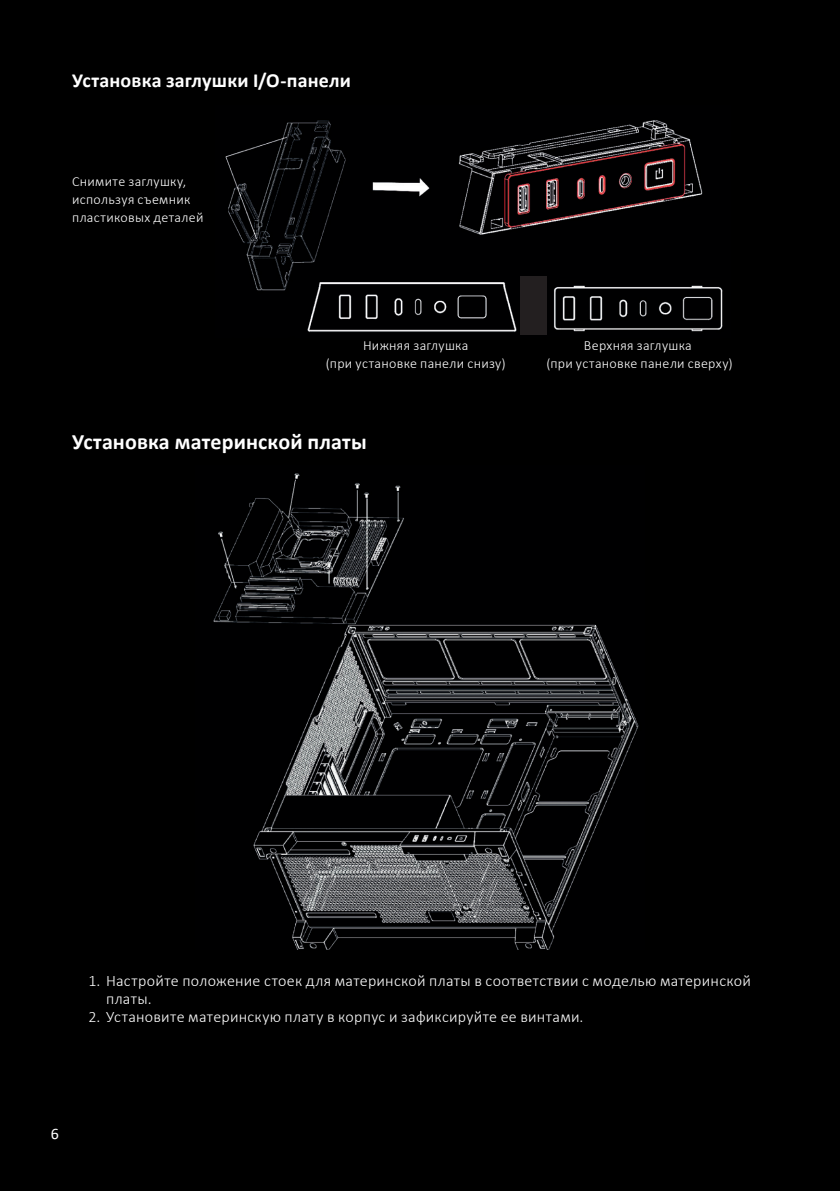
<style>
.page{position:relative;width:840px;height:1191px;background:#fff}
.page>*{position:absolute;margin:0;border:0;box-sizing:border-box;transform-origin:0 0}
.Заголовок_11{font:700 22px "Calibri";letter-spacing:.005em;color:#fff}
.Заголовок_10{font:700 20px "Calibri";letter-spacing:.01em;color:#fff}
.t1{font:300 16px/18px "Calibri";letter-spacing:.02em;color:#fff}
.t2{font:16px "Calibri";color:#fff}
.t3{font:300 14px/18px "Calibri";letter-spacing:.02em;color:#fff}
</style>
<div class="page">
<div style="left:0;top:0;width:839px;height:1191px;background:#000"></div>
<img style="left:225px;top:120px;width:498px;height:215px">
<img style="left:213px;top:473px;width:426px;height:477px">
<div style="left:329px;top:276px;width:217px;height:58px;background:#231f20"></div>
<img style="left:300px;top:267px;width:219px;height:68px">
<p class="Заголовок_10" style="left:72px;top:66px;width:280px">Установка заглушки I/O-панели</p>
<p class="t3" style="left:72px;top:173px;width:133px">Снимите заглушку, используя съемник пластиковых деталей</p>
<p class="t3" style="left:363px;top:336px;width:107px">Нижняя заглушка</p>
<p class="t3" style="left:326px;top:354px;width:181px">(при установке панели снизу)</p>
<p class="Заголовок_11" style="left:72px;top:426px;width:296px">Установка материнской платы</p>
<p class="t3" style="left:583px;top:336px;width:109px">Верхняя заглушка</p>
<p class="t3" style="left:546px;top:354px;width:188px">(при установке панели сверху)</p>
<p class="t1" style="left:106px;top:971px;width:646px;text-indent:-18px">1. Настройте положение стоек для материнской платы в соответствии с моделью материнской платы.</p>
<p class="t1" style="left:88px;top:1007px;width:496px">2. Установите материнскую плату в корпус и зафиксируйте ее винтами.</p>
<p class="t2" style="left:51px;top:1122px;width:10px">6</p>
</div>
